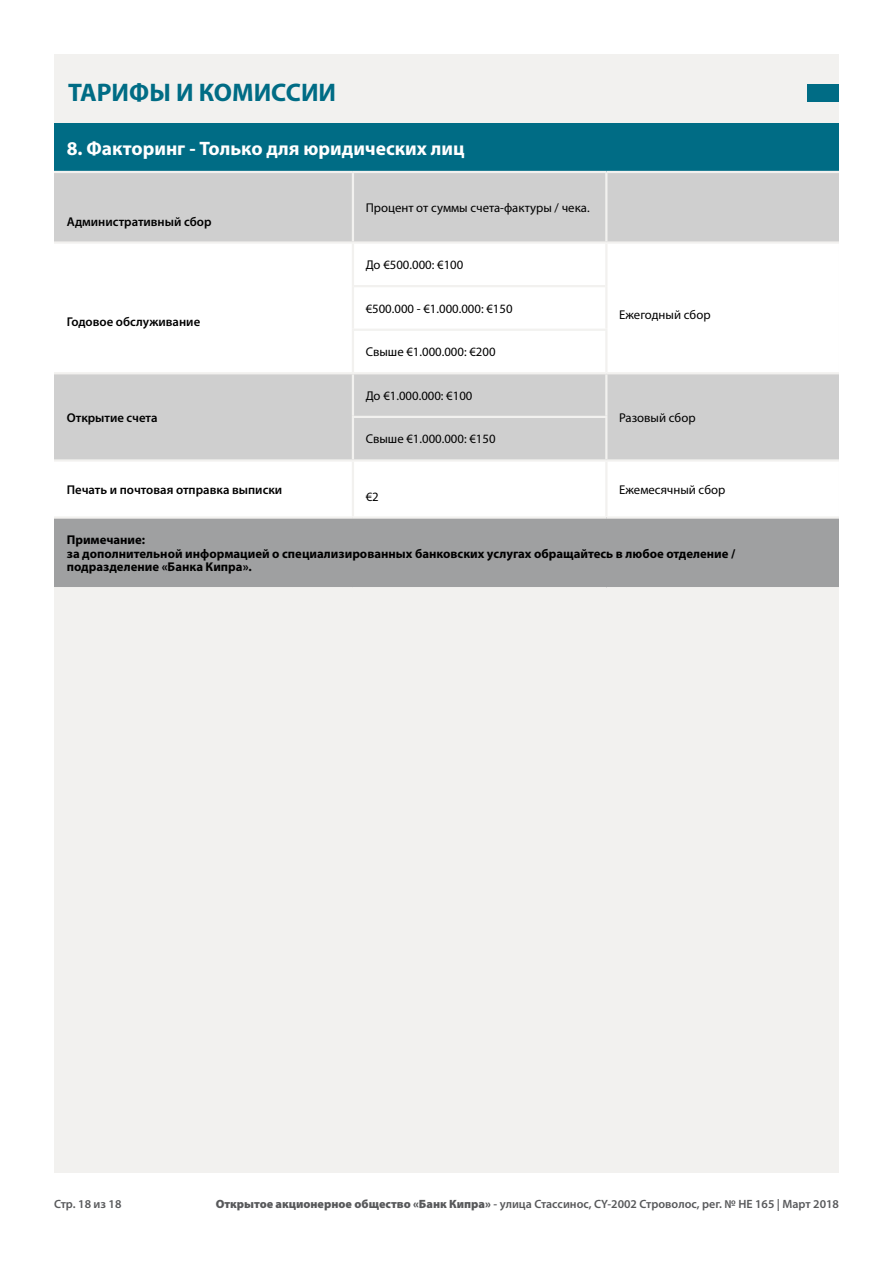
<style>
.page{position:relative;width:893px;height:1263px;background:#fff}
.page>*{position:absolute;margin:0;border:0;box-sizing:border-box;transform-origin:0 0}
.t1{font:700 25.5px "Myriad Pro";color:#006c85}
.t2{font:700 19.5px "Myriad Pro";color:#fff}
.t3{font:12.75px "Myriad Pro";color:#000}
.t4{font:700 12.75px/13.5px "Myriad Pro";color:#000}
.t5{font:600 12.75px "Myriad Pro";color:#000}
.t6{font:600 12px "Myriad Pro";color:#58595b}
.s1{font-weight:900}
</style>
<div class="page">
<div style="left:54px;top:54px;width:785px;height:1118px;background:#f2f1ef"></div>
<div style="left:808px;top:84px;width:31px;height:18px;background:#006c85"></div>
<div style="left:54px;top:123px;width:785px;height:49px;background:#006c85"></div>
<div style="left:54px;top:173px;width:785px;height:68px;background:#cfcfcf"></div>
<svg style="left:54px;top:244px;width:785px;height:272px;fill:#fff"></svg>
<div style="left:54px;top:517px;width:785px;height:71px;background:#9fa0a1"></div>
<hr style="left:54px;top:171px;width:299px;height:2px;background:#f2f1ef">
<hr style="left:353px;top:171px;width:253px;height:2px;background:#f2f1ef">
<hr style="left:606px;top:171px;width:233px;height:2px;background:#f2f1ef">
<hr style="left:354px;top:285px;width:251px;height:2px;background:#f2f1ef">
<hr style="left:54px;top:372px;width:299px;height:2px;background:#f2f1ef">
<hr style="left:353px;top:372px;width:253px;height:2px;background:#f2f1ef">
<hr style="left:606px;top:372px;width:233px;height:2px;background:#f2f1ef">
<hr style="left:54px;top:459px;width:299px;height:3px;background:#f2f1ef">
<hr style="left:353px;top:459px;width:253px;height:3px;background:#f2f1ef">
<hr style="left:606px;top:459px;width:233px;height:3px;background:#f2f1ef">
<hr style="left:352px;top:173px;width:2px;height:68px;background:#f2f1ef">
<hr style="left:605px;top:173px;width:2px;height:68px;background:#f2f1ef">
<hr style="left:352px;top:244px;width:2px;height:42px;background:#f2f1ef">
<hr style="left:605px;top:244px;width:2px;height:42px;background:#f2f1ef">
<hr style="left:352px;top:286px;width:2px;height:43px;background:#f2f1ef">
<hr style="left:605px;top:286px;width:2px;height:43px;background:#f2f1ef">
<hr style="left:352px;top:374px;width:2px;height:42px;background:#f2f1ef">
<hr style="left:605px;top:374px;width:2px;height:42px;background:#f2f1ef">
<hr style="left:352px;top:462px;width:2px;height:54px;background:#f2f1ef">
<hr style="left:605px;top:462px;width:2px;height:54px;background:#f2f1ef">
<hr style="left:352px;top:329px;width:255px;height:2px;background:#f2f1ef">
<hr style="left:352px;top:416px;width:255px;height:2px;background:#f2f1ef">
<hr style="left:54px;top:516px;width:299px;height:3px;background:#f2f1ef">
<hr style="left:353px;top:516px;width:253px;height:3px;background:#f2f1ef">
<hr style="left:606px;top:516px;width:233px;height:3px;background:#f2f1ef">
<hr style="left:54px;top:587px;width:299px;height:2px;background:#f2f1ef">
<hr style="left:353px;top:587px;width:253px;height:2px;background:#f2f1ef">
<hr style="left:606px;top:587px;width:233px;height:2px;background:#f2f1ef">
<hr style="left:352px;top:331px;width:2px;height:41px;background:#f2f1ef">
<hr style="left:605px;top:331px;width:2px;height:41px;background:#f2f1ef">
<hr style="left:352px;top:418px;width:2px;height:41px;background:#f2f1ef">
<hr style="left:605px;top:418px;width:2px;height:41px;background:#f2f1ef">
<h1 class="t1" style="left:68px;top:76px;width:270px">ТАРИФЫ И КОМИССИИ</h1>
<h2 class="t2" style="left:67px;top:136px;width:399px">8. Факторинг - Только для юридических лиц</h2>
<p class="t5" style="left:67px;top:213px;width:146px">Административный сбор</p>
<p class="t5" style="left:67px;top:314px;width:135px">Годовое обслуживание</p>
<p class="t5" style="left:67px;top:409px;width:92px">Открытие счета</p>
<p class="t3" style="left:366px;top:200px;width:225px">Процент от суммы счета-фактуры / чека.</p>
<p class="t3" style="left:366px;top:257px;width:99px">До €500.000: €100</p>
<p class="t3" style="left:366px;top:301px;width:148px">€500.000 - €1.000.000: €150</p>
<p class="t3" style="left:366px;top:344px;width:131px">Свыше €1.000.000: €200</p>
<p class="t3" style="left:366px;top:388px;width:108px">До €1.000.000: €100</p>
<p class="t3" style="left:366px;top:431px;width:131px">Свыше €1.000.000: €150</p>
<p class="t3" style="left:619px;top:307px;width:93px">Ежегодный сбор</p>
<p class="t3" style="left:619px;top:409px;width:78px">Разовый сбор</p>
<p class="t3" style="left:619px;top:482px;width:108px">Ежемесячный сбор</p>
<p class="t4" style="left:67px;top:533px;width:670px">Примечание:<br>за дополнительной информацией о специализированных банковских услугах обращайтесь в любое отделение / подразделение «Банка Кипра».</p>
<p class="t5" style="left:67px;top:481px;width:217px">Печать и почтовая отправка выписки</p>
<p class="t3" style="left:366px;top:488px;width:15px">€2</p>
<p class="t6" style="left:54px;top:1196px;width:69px">Стр. 18 из 18</p>
<p class="t6" style="left:216px;top:1196px;width:625px"><span class="s1">Открытое акционерное общество «Банк Кипра»</span> - улица Стассинос, CY-2002 Строволос, рег. № HE 165 | Март 2018</p>
</div>
